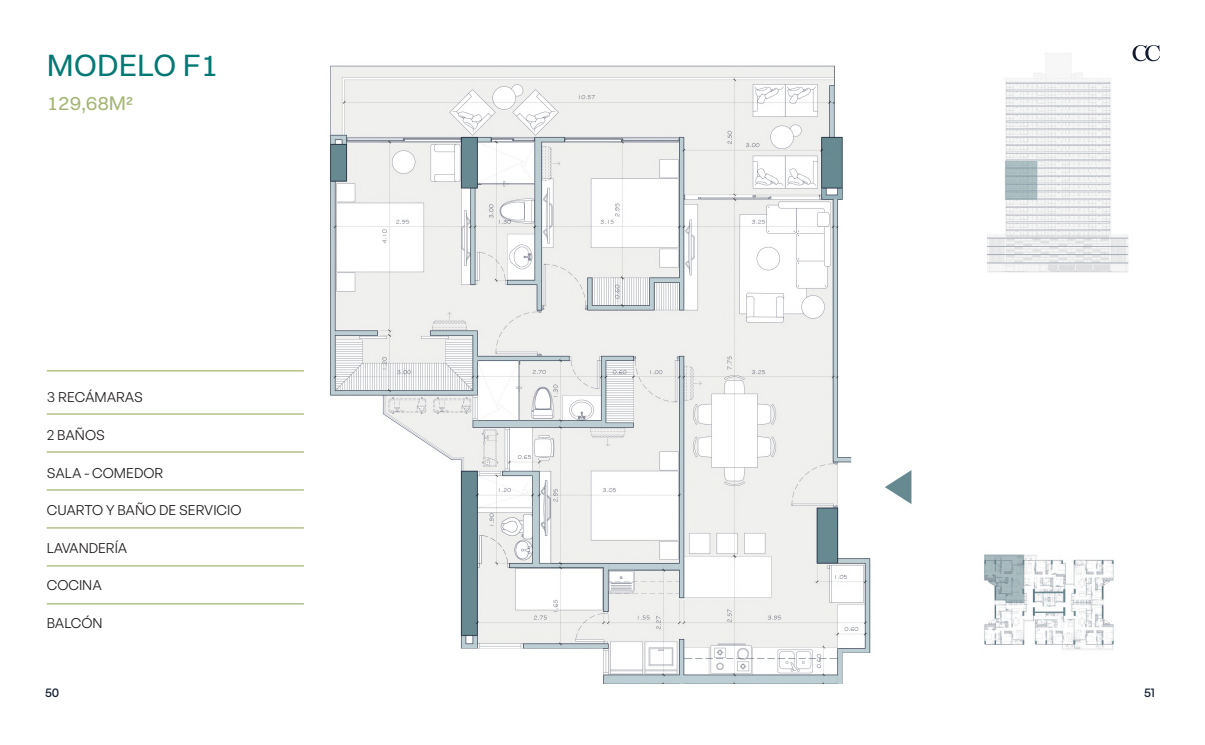
<style>
.page{position:relative;width:1205px;height:745px;background:#fff}
.page>*{position:absolute;margin:0;border:0;box-sizing:border-box;transform-origin:0 0}
.Titulos_2{font:31.25px "Switzer";color:#007873}
.Subtitulos{font:20px "Switzer";color:#a3b573}
.Cuerpo_de_texto{font:13.75px "General Sans";color:#231f20}
.t1{font:500 12.5px "General Sans";color:#121c2e}
</style>
<div class="page">
<hr style="left:47px;top:370px;width:257px;height:1px;background:#a3b573">
<hr style="left:47px;top:413px;width:257px;height:1px;background:#a3b573">
<hr style="left:47px;top:451px;width:257px;height:1px;background:#a3b573">
<hr style="left:47px;top:489px;width:257px;height:1px;background:#a3b573">
<hr style="left:47px;top:527px;width:257px;height:1px;background:#a3b573">
<hr style="left:47px;top:565px;width:257px;height:1px;background:#a3b573">
<hr style="left:47px;top:602px;width:257px;height:2px;background:#a3b573">
<img style="left:330px;top:65px;width:582px;height:618px">
<img style="left:984px;top:554px;width:130px;height:96px">
<img style="left:987px;top:53px;width:153px;height:220px">
<svg style="left:1132px;top:45px;width:28px;height:16px"></svg>
<p class="Titulos_2" style="left:47px;top:46px;width:173px">MODELO F1</p>
<p class="Subtitulos" style="left:47px;top:91px;width:88px">129,68M²</p>
<p class="Cuerpo_de_texto" style="left:47px;top:388px;width:98px">3 RECÁMARAS</p>
<p class="Cuerpo_de_texto" style="left:47px;top:426px;width:60px">2 BAÑOS</p>
<p class="Cuerpo_de_texto" style="left:47px;top:463px;width:118px">SALA - COMEDOR</p>
<p class="Cuerpo_de_texto" style="left:47px;top:501px;width:196px">CUARTO Y BAÑO DE SERVICIO</p>
<p class="Cuerpo_de_texto" style="left:47px;top:538px;width:82px">LAVANDERÍA</p>
<p class="Cuerpo_de_texto" style="left:47px;top:576px;width:57px">COCINA</p>
<p class="Cuerpo_de_texto" style="left:47px;top:613px;width:57px">BALCÓN</p>
<p class="t1" style="left:45px;top:684px;width:16px">50</p>
<p class="t1" style="left:1144px;top:684px;width:13px">51</p>
</div>
